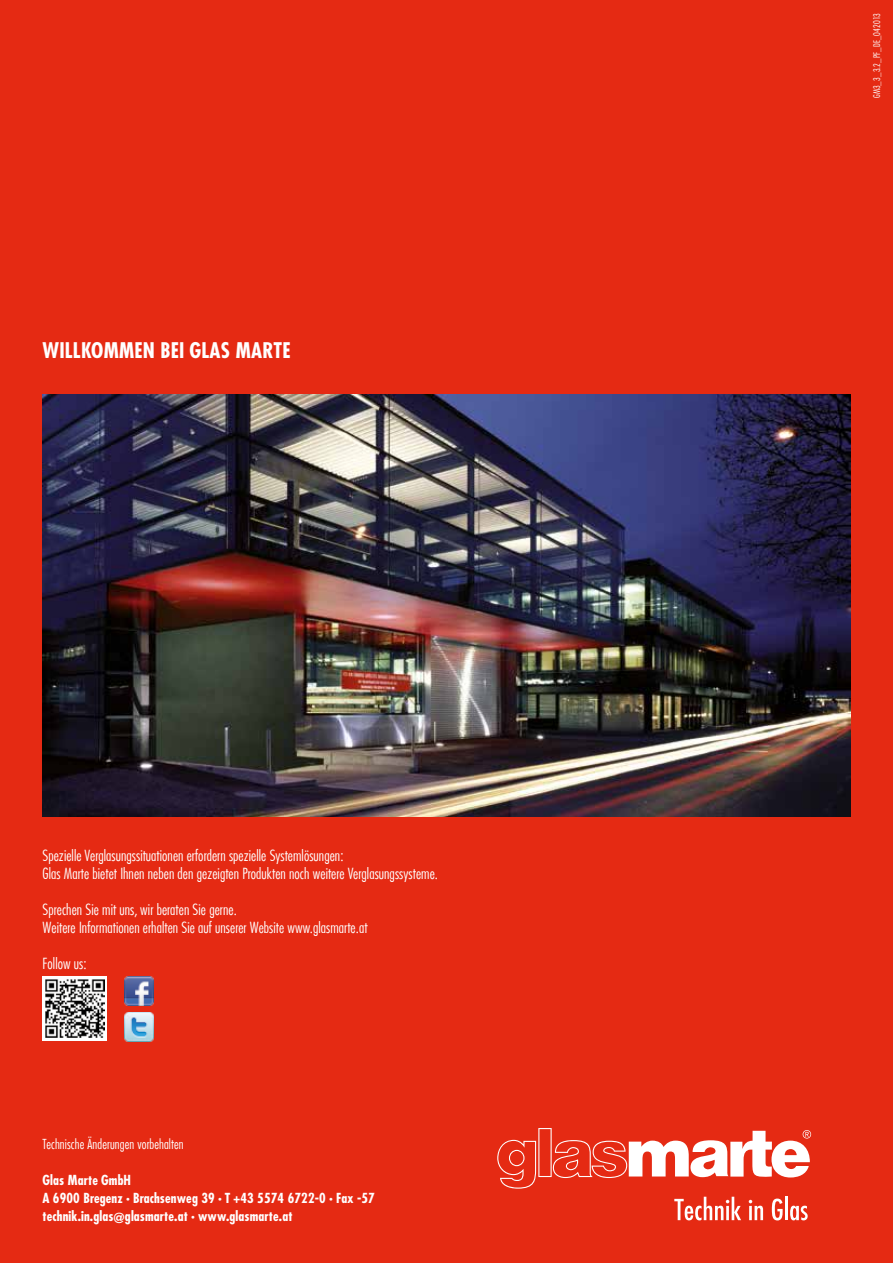
<style>
.page{position:relative;width:893px;height:1263px;background:#e52a13}
.page>*{position:absolute;margin:0;border:0;box-sizing:border-box;transform-origin:0 0}
.t1{font:700 condensed 21px "Futura LT Pro";letter-spacing:.01em;color:#fff}
.t2{font:300 condensed 15px/18px "Futura LT Pro";letter-spacing:.005em;color:#fff}
.t3{font:700 condensed 13.5px/18px "Futura LT Pro";letter-spacing:.01em;color:#fff}
.t4{font:300 condensed 13.5px "Futura LT Pro";letter-spacing:.01em;color:#fff}
.t5{font:300 condensed 9px "Futura LT Pro";letter-spacing:.01em;color:#fff}
.s1{font-size:7.5px}
</style>
<div class="page">
<svg style="left:674px;top:1197px;width:67px;height:23px"></svg>
<svg style="left:749px;top:1200px;width:14px;height:20px"></svg>
<svg style="left:772px;top:1198px;width:11px;height:22px"></svg>
<hr style="left:785px;top:1197px;width:3px;height:23px;background:#fff">
<svg style="left:790px;top:1206px;width:18px;height:14px"></svg>
<svg style="left:497px;top:1128px;width:314px;height:61px"></svg>
<img style="left:43px;top:395px;width:807px;height:421px">
<img style="left:124px;top:976px;width:29px;height:29px">
<img style="left:124px;top:1012px;width:29px;height:29px">
<svg style="left:43px;top:976px;width:64px;height:65px"></svg>
<img style="left:46px;top:980px;width:58px;height:58px">
<h1 class="t1" style="left:43px;top:336px;width:250px">WILLKOMMEN BEI GLAS MARTE</h1>
<p class="t2" style="left:43px;top:847px;width:397px">Spezielle Verglasungssituationen erfordern spezielle Systemlösungen:<br>Glas Marte bietet Ihnen neben den gezeigten Produkten noch weitere Verglasungssysteme.</p>
<p class="t2" style="left:43px;top:901px;width:326px">Sprechen Sie mit uns, wir beraten Sie gerne.<br>Weitere Informationen erhalten Sie auf unserer Website www.glasmarte.at</p>
<p class="t2" style="left:43px;top:955px;width:46px">Follow us:</p>
<p class="t4" style="left:43px;top:1136px;width:143px">Technische Änderungen vorbehalten</p>
<p class="t3" style="left:43px;top:1171px;width:334px">Glas Marte GmbH<br>A 6900 Bregenz <span class="s1">•</span> Brachsenweg 39 <span class="s1">•</span> T +43 5574 6722-0 <span class="s1">•</span> Fax -57 technik.in.glas@glasmarte.at <span class="s1">•</span> www.glasmarte.at</p>
<p class="t5" style="left:871px;top:98px;width:87px;rotate:-90deg">GM3_3_3.2_PF_DE_042013</p>
</div>
